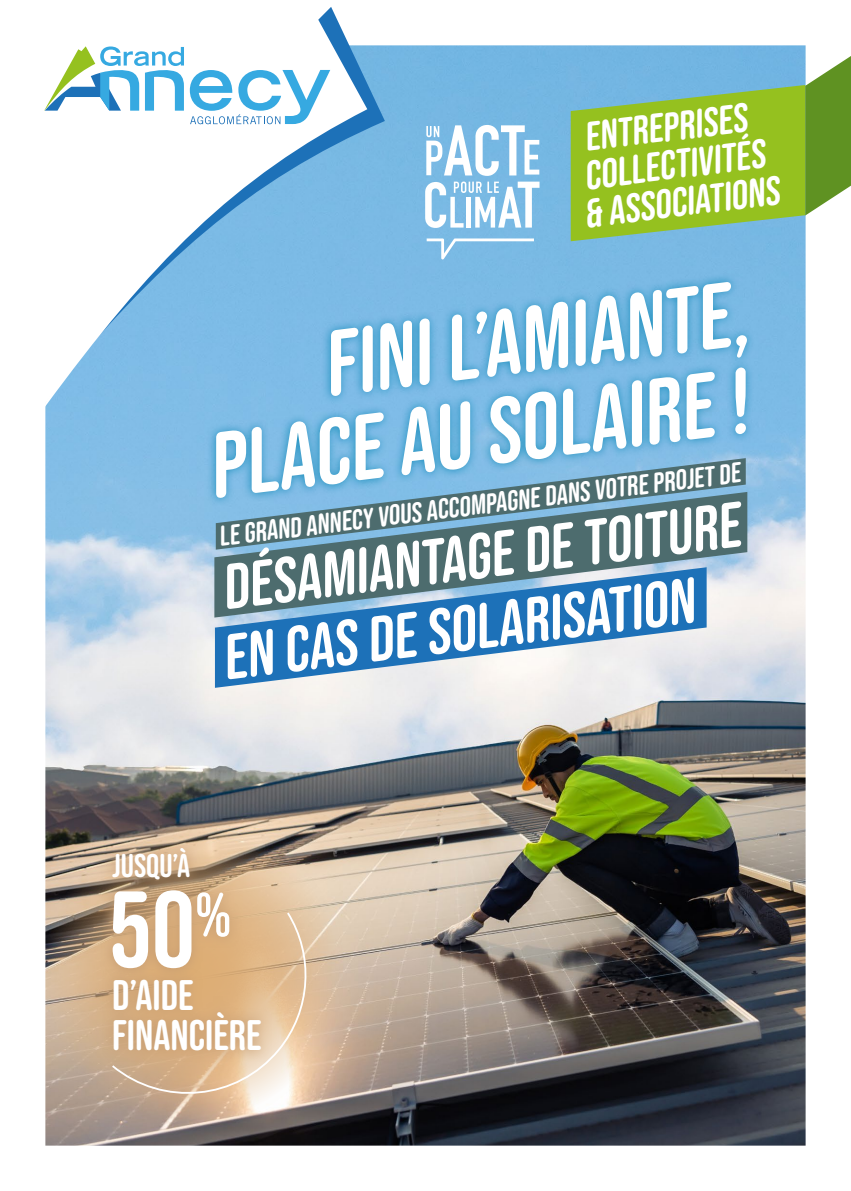
<style>
.page{position:relative;width:851px;height:1191px;background:#fff}
.page>*{position:absolute;margin:0;border:0;box-sizing:border-box;transform-origin:0 0}
.t1{font:108.2px "Bebas Neue Rounded";color:#fff}
.t2{font:92.6px/87.2px "Bebas Neue Rounded";color:#fff;text-align:right}
.t3{font:64px/69.8px "Bebas Neue Rounded";color:#fff}
.t4{font:42.8px/39.8px "Bebas Neue Rounded";color:#fff}
.t5{font:40.8px/38px "Bebas Neue Rounded";color:#fff}
.t6{font:32.8px "Bebas Neue Rounded";color:#fff}
.t7{font:28.4px "Bebas Neue Rounded";color:#fff}
</style>
<div class="page">
<img style="left:45px;top:45px;width:761px;height:1101px">
<svg style="left:367px;top:45px;width:18px;height:228px;background:#6fb1df"></svg>
<svg style="left:45px;top:7px;width:322px;height:400px"></svg>
<svg style="left:44px;top:46px;width:140px;height:65px"></svg>
<svg style="left:190px;top:70px;width:140px;height:54px"></svg>
<svg style="left:570px;top:56px;width:280px;height:185px;background:#8bbb5c"></svg>
<svg style="left:425px;top:125px;width:114px;height:103px"></svg>
<svg style="left:426px;top:238px;width:108px;height:21px;background:#8fc5e8"></svg>
<div style="left:207px;top:273px;width:548px;height:234px;background:#0084b2;opacity:.75"></div>
<svg style="left:190px;top:442px;width:581px;height:12px;background:#60aed8"></svg>
<svg style="left:155px;top:454px;width:651px;height:201px;background:#75a3bb"></svg>
<svg style="left:156px;top:530px;width:609px;height:195px;background:#8dabbf"></svg>
<svg style="left:101px;top:837px;width:101px;height:41px;background:#c5a787"></svg>
<svg style="left:102px;top:980px;width:8px;height:82px"></svg>
<svg style="left:110px;top:910px;width:204px;height:197px;background:#dcb993"></svg>
<svg style="left:100px;top:878px;width:142px;height:102px;background:#caa276"></svg>
<h3 class="t5" style="left:573px;top:119px;width:197px;rotate:-7deg">ENTREPRISES<br>COLLECTIVITÉS &amp; ASSOCIATIONS</h3>
<h2 class="t2" style="left:192px;top:336px;width:554px;rotate:-7deg">FINI L’AMIANTE,<br>PLACE AU SOLAIRE !</h2>
<p class="t7" style="left:217px;top:520px;width:526px;rotate:-7deg">LE GRAND ANNECY VOUS ACCOMPAGNE DANS VOTRE PROJET DE</p>
<h3 class="t3" style="left:209px;top:553px;width:531px;rotate:-7deg">DÉSAMIANTAGE DE TOITURE<br>EN CAS DE SOLARISATION</h3>
<p class="t6" style="left:112px;top:847px;width:79px">JUSQU’À</p>
<h1 class="t1" style="left:108px;top:868px;width:124px">50<sup>%</sup></h1>
<h3 class="t4" style="left:112px;top:975px;width:151px">D’AIDE<br>FINANCIÈRE</h3>
</div>
